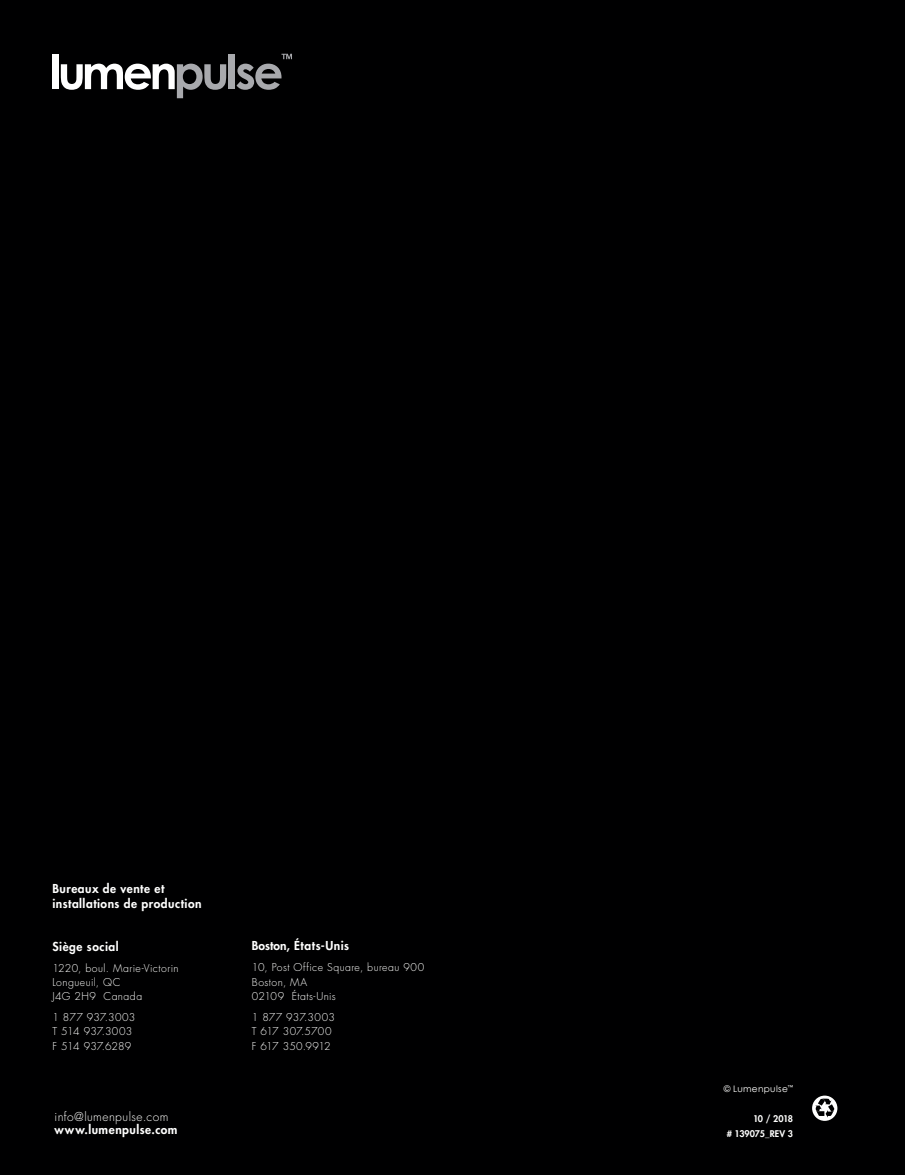
<style>
.page{position:relative;width:905px;height:1175px;background:#fff}
.page>*{position:absolute;margin:0;border:0;box-sizing:border-box;transform-origin:0 0}
.t1{font:800 12px/14.4px "Futura Std";letter-spacing:.04em;color:#fff}
.t2{font:300 12px/13.5px "Futura Std";letter-spacing:.035em;color:#fff}
.t3{font:300 10.5px/14.2px "Futura Std";letter-spacing:.04em;color:#fff}
.t4{font:300 10.5px/14.2px "Futura Std";letter-spacing:.01em;color:#fff}
.t5{font:800 9px "Futura Std";letter-spacing:-.015em;color:#fff}
.t6{font:9px "Century Gothic";letter-spacing:.03em;color:#fff}
.s1{font-weight:800}
</style>
<div class="page">
<div style="left:0;top:0;width:904px;height:1174px;background:#000001"></div>
<svg style="left:812px;top:1095px;width:25px;height:25px"></svg>
<div style="left:52px;top:55px;width:7px;height:34px;background:#fff"></div>
<svg style="left:61px;top:64px;width:165px;height:34px"></svg>
<div style="left:228px;top:55px;width:7px;height:34px;background:#a8a9ad"></div>
<svg style="left:236px;top:54px;width:56px;height:36px"></svg>
<p class="t1" style="left:52px;top:881px;width:151px">Bureaux de vente et installations de production</p>
<p class="t1" style="left:52px;top:939px;width:68px">Siège social</p>
<p class="t3" style="left:52px;top:961px;width:128px">1220, boul. Marie-Victorin<br>Longueuil, QC<br>J4G 2H9 Canada</p>
<p class="t4" style="left:52px;top:1010px;width:84px">1 877 937.3003<br>T 514 937.3003<br>F 514 937.6289</p>
<p class="t2" style="left:55px;top:1110px;width:124px">info@lumenpulse.com <span class="s1">www.lumenpulse.com</span></p>
<p class="t1" style="left:252px;top:938px;width:99px">Boston, États-Unis</p>
<p class="t3" style="left:252px;top:960px;width:174px">10, Post Office Square, bureau 900<br>Boston, MA<br>02109 États-Unis</p>
<p class="t4" style="left:252px;top:1010px;width:84px">1 877 937.3003<br>T 617 307.5700<br>F 617 350.9912</p>
<p class="t6" style="left:724px;top:1083px;width:71px">© Lumenpulse<sup>™</sup></p>
<p class="t5" style="left:753px;top:1113px;width:42px">10 / 2018</p>
<p class="t5" style="left:726px;top:1128px;width:68px"># 139075_REV 3</p>
</div>
